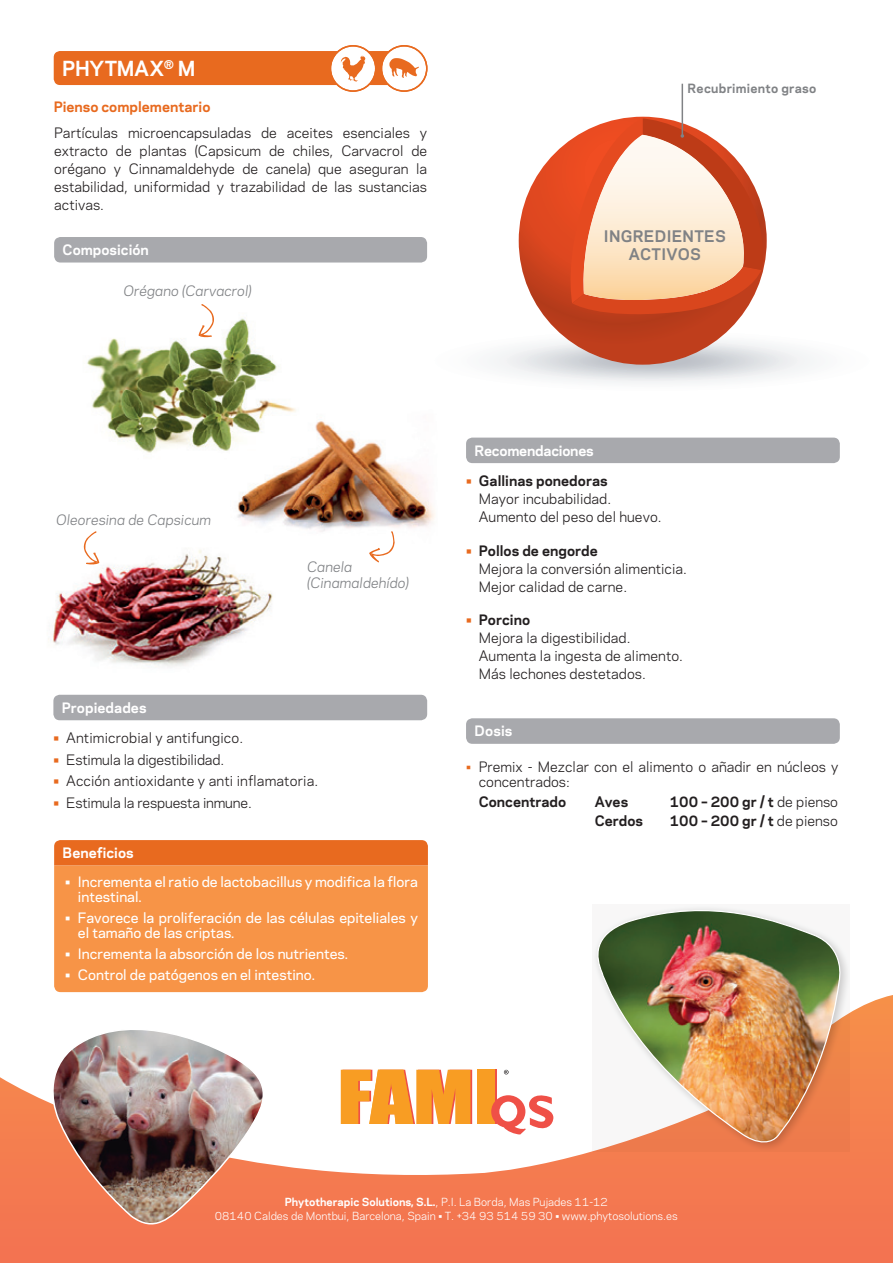
<style>
.page{position:relative;width:893px;height:1263px;background:#fff}
.page>*{position:absolute;margin:0;border:0;box-sizing:border-box;transform-origin:0 0}
.t1{font:700 19.5px "Galaxie Polaris";color:#fff}
.t2{font:700 15px/18px "Galaxie Polaris";letter-spacing:.015em;color:#808285;text-align:center}
.t3{font:13.5px/18px "Galaxie Polaris";letter-spacing:.005em;color:#231f20}
.t4{font:500 13.5px/15px "Galaxie Polaris";color:#fff}
.t5{font:italic 13.5px/16.2px "Galaxie Polaris";color:#808285}
.t6{font:700 13.5px "Galaxie Polaris";color:#231f20}
.t7{font:700 13.5px "Galaxie Polaris";color:#fff}
.t8{font:700 13.5px "Galaxie Polaris";color:#e86a1f}
.t9{font:700 12px "Galaxie Polaris";letter-spacing:.02em;color:#808285}
.t10{font:10.5px/13.5px "Galaxie Polaris";color:#fff;text-align:center}
.s1{font-weight:700;color:#e86a1f}
.s2{font-weight:700}
.s3{color:#e86a1f}
.s4{font-weight:400}
</style>
<div class="page">
<div style="left:54px;top:237px;width:373px;height:25px;background:#a8a9ad;border-radius:6px"></div>
<div style="left:53px;top:695px;width:374px;height:25px;background:#a8a9ad;border-radius:6px"></div>
<svg style="left:54px;top:840px;width:374px;height:26px;background:#e86c22"></svg>
<div style="left:54px;top:866px;width:374px;height:126px;background:#f79447"></div>
<img style="left:87px;top:318px;width:198px;height:135px">
<svg style="left:199px;top:304px;width:16px;height:33px"></svg>
<img style="left:48px;top:550px;width:225px;height:117px">
<svg style="left:83px;top:531px;width:16px;height:34px"></svg>
<svg style="left:490px;top:334px;width:324px;height:49px"></svg>
<svg style="left:519px;top:117px;width:248px;height:248px;background:#c7411e"></svg>
<svg style="left:563px;top:84px;width:204px;height:236px"></svg>
<svg style="left:330px;top:45px;width:46px;height:47px"></svg>
<div style="left:330px;top:45px;width:46px;height:47px;border:2px solid #e86a1f;border-radius:50%"></div>
<svg style="left:381px;top:45px;width:46px;height:47px"></svg>
<div style="left:381px;top:45px;width:46px;height:47px;border:2px solid #e86a1f;border-radius:50%"></div>
<svg style="left:54px;top:51px;width:365px;height:34px;background:#eb8041"></svg>
<svg style="left:0;top:995px;width:893px;height:268px"></svg>
<img style="left:41px;top:1009px;width:235px;height:224px">
<img style="left:591px;top:907px;width:255px;height:244px">
<div style="left:466px;top:438px;width:374px;height:25px;background:#a8a9ad;border-radius:6px"></div>
<img style="left:230px;top:406px;width:205px;height:126px">
<svg style="left:369px;top:531px;width:27px;height:31px"></svg>
<div style="left:466px;top:718px;width:374px;height:26px;background:#a8a9ad;border-radius:6px"></div>
<h1 class="t1" style="left:62px;top:54px;width:135px">PHYTMAX<sup>®</sup> M</h1>
<p class="t8" style="left:54px;top:97px;width:158px">Pienso complementario</p>
<p class="t3" style="left:54px;top:123px;width:374px;text-align:justify">Partículas microencapsuladas de aceites esenciales y extracto de plantas (Capsicum de chiles, Carvacrol de orégano y Cinnamaldehyde de canela) que aseguran la estabilidad, uniformidad y trazabilidad de las sustancias activas.</p>
<p class="t7" style="left:63px;top:240px;width:88px">Composición</p>
<p class="t5" style="left:123px;top:281px;width:130px">Orégano (Carvacrol)</p>
<p class="t9" style="left:688px;top:80px;width:130px">Recubrimiento graso</p>
<p class="t2" style="left:604px;top:226px;width:123px">INGREDIENTES<br>ACTIVOS</p>
<p class="t5" style="left:56px;top:511px;width:156px">Oleoresina de Capsicum</p>
<p class="t5" style="left:307px;top:557px;width:103px">Canela (Cinamaldehído)</p>
<p class="t7" style="left:62px;top:698px;width:86px">Propiedades</p>
<p class="t3" style="left:53px;top:728px;width:191px"><span class="s1">•</span> Antimicrobial y antifungico.</p>
<p class="t3" style="left:53px;top:750px;width:172px"><span class="s1">•</span> Estimula la digestibilidad.</p>
<p class="t3" style="left:53px;top:771px;width:266px"><span class="s1">•</span> Acción antioxidante y anti inflamatoria.</p>
<p class="t3" style="left:53px;top:793px;width:200px"><span class="s1">•</span> Estimula la respuesta inmune.</p>
<p class="t7" style="left:63px;top:843px;width:72px">Beneficios</p>
<p class="t4" style="left:78px;top:873px;width:341px;text-indent:-13px">• Incrementa el ratio de lactobacillus y modifica la flora intestinal.</p>
<p class="t4" style="left:78px;top:909px;width:341px;text-indent:-13px">• Favorece la proliferación de las células epiteliales y el tamaño de las criptas.</p>
<p class="t4" style="left:65px;top:945px;width:284px">• Incrementa la absorción de los nutrientes.</p>
<p class="t4" style="left:65px;top:966px;width:251px">• Control de patógenos en el intestino.</p>
<p class="t7" style="left:475px;top:440px;width:121px">Recomendaciones</p>
<p class="t3" style="left:479px;top:471px;width:184px;text-indent:-13px"><span class="s1">•</span> <span class="s2">Gallinas ponedoras<br></span>Mayor incubabilidad.<br>Aumento del peso del huevo.</p>
<p class="t3" style="left:479px;top:541px;width:210px;text-indent:-13px"><span class="s1">•</span> <span class="s2">Pollos de engorde<br></span>Mejora la conversión alimenticia.<br>Mejor calidad de carne.</p>
<p class="t3" style="left:479px;top:610px;width:206px;text-indent:-13px"><span class="s1">•</span> <span class="s2">Porcino<br></span>Mejora la digestibilidad.<br>Aumenta la ingesta de alimento.<br>Más lechones destetados.</p>
<p class="t7" style="left:475px;top:721px;width:39px">Dosis</p>
<p class="t3" style="left:479px;top:759px;width:361px;line-height:15px;text-indent:-13px"><span class="s3">•</span> Premix - Mezclar con el alimento o añadir en núcleos y concentrados:</p>
<p class="t6" style="left:479px;top:791px;width:89px">Concentrado</p>
<p class="t6" style="left:595px;top:791px;width:35px">Aves</p>
<p class="t6" style="left:670px;top:791px;width:170px">100 – 200 gr / t <span class="s4">de pienso</span></p>
<p class="t6" style="left:595px;top:811px;width:50px">Cerdos</p>
<p class="t6" style="left:670px;top:811px;width:170px">100 – 200 gr / t <span class="s4">de pienso</span></p>
<p class="t10" style="left:215px;top:1195px;width:464px"><span class="s2">Phytotherapic Solutions, S.L.</span>, P.I. La Borda, Mas Pujades 11-12<br>08140 Caldes de Montbui, Barcelona, Spain • T. +34 93 514 59 30 • www.phytosolutions.es</p>
</div>
